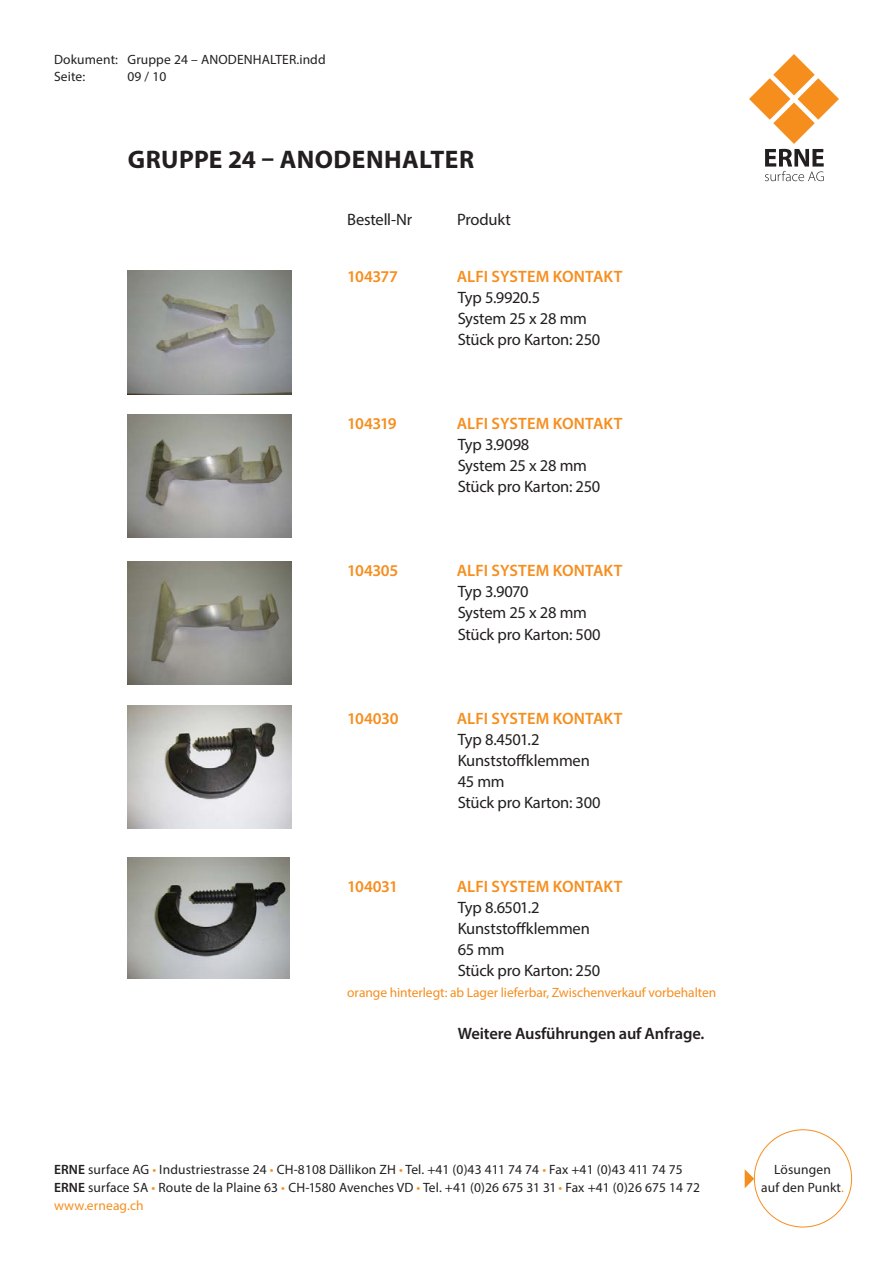
<style>
.page{position:relative;width:893px;height:1263px;background:#fff}
.page>*{position:absolute;margin:0;border:0;box-sizing:border-box;transform-origin:0 0}
.t1{font:700 25.5px "Myriad Pro";letter-spacing:.015em;color:#231f20}
.t2{font:16.5px/21px "Myriad Pro";letter-spacing:-.015em;color:#231f20}
.t3{font:600 16.5px "Myriad Pro";color:#f68e1e}
.t4{font:600 16.5px "Myriad Pro";letter-spacing:-.015em;color:#231f20}
.t5{font:13.5px/18px "Myriad Pro";letter-spacing:.01em;color:#231f20}
.t6{font:13.5px "Myriad Pro";letter-spacing:-.005em;color:#f68e1e}
.s1{font-weight:600}
.s2{color:#f68e1e}
</style>
<div class="page">
<svg style="left:745px;top:1169px;width:9px;height:19px"></svg>
<svg style="left:749px;top:54px;width:90px;height:127px"></svg>
<img style="left:128px;top:270px;width:163px;height:124px">
<img style="left:128px;top:414px;width:163px;height:123px">
<img style="left:128px;top:561px;width:163px;height:123px">
<img style="left:128px;top:705px;width:163px;height:123px">
<img style="left:128px;top:857px;width:161px;height:122px">
<p class="t5" style="left:54px;top:51px;width:273px;line-height:16.5px">Dokument: Gruppe 24 – ANODENHALTER.indd<br>Seite:</p>
<p class="t5" style="left:127px;top:67px;width:40px">09 / 10</p>
<h1 class="t1" style="left:128px;top:143px;width:348px">GRUPPE 24 – ANODENHALTER</h1>
<p class="t2" style="left:347px;top:209px;width:67px">Bestell-Nr</p>
<p class="t2" style="left:457px;top:209px;width:55px">Produkt</p>
<p class="t3" style="left:347px;top:266px;width:52px">104377</p>
<p class="t3" style="left:457px;top:266px;width:167px">ALFI SYSTEM KONTAKT</p>
<p class="t2" style="left:458px;top:287px;width:144px">Typ 5.9920.5<br>System 25 x 28 mm<br>Stück pro Karton: 250</p>
<p class="t3" style="left:347px;top:413px;width:51px">104319</p>
<p class="t3" style="left:457px;top:413px;width:167px">ALFI SYSTEM KONTAKT</p>
<p class="t2" style="left:458px;top:434px;width:144px">Typ 3.9098<br>System 25 x 28 mm<br>Stück pro Karton: 250</p>
<p class="t3" style="left:347px;top:560px;width:53px">104305</p>
<p class="t3" style="left:457px;top:560px;width:167px">ALFI SYSTEM KONTAKT</p>
<p class="t2" style="left:458px;top:581px;width:144px">Typ 3.9070<br>System 25 x 28 mm<br>Stück pro Karton: 500</p>
<p class="t3" style="left:347px;top:707px;width:53px">104030</p>
<p class="t3" style="left:457px;top:707px;width:167px">ALFI SYSTEM KONTAKT</p>
<p class="t2" style="left:458px;top:728px;width:144px">Typ 8.4501.2<br>Kunststoffklemmen<br>45 mm<br>Stück pro Karton: 300</p>
<p class="t3" style="left:347px;top:875px;width:52px">104031</p>
<p class="t3" style="left:457px;top:875px;width:167px">ALFI SYSTEM KONTAKT</p>
<p class="t2" style="left:458px;top:896px;width:144px">Typ 8.6501.2<br>Kunststoffklemmen<br>65 mm<br>Stück pro Karton: 250</p>
<p class="t6" style="left:347px;top:984px;width:370px">orange hinterlegt: ab Lager lieferbar, Zwischenverkauf vorbehalten</p>
<p class="t4" style="left:458px;top:1022px;width:248px">Weitere Ausführungen auf Anfrage.</p>
<p class="t5" style="left:54px;top:1160px;width:648px"><span class="s1">ERNE</span> surface AG <span class="s2">•</span> Industriestrasse 24 <span class="s2">•</span> CH-8108 Dällikon ZH <span class="s2">•</span> Tel. +41 (0)43 411 74 74 <span class="s2">•</span> Fax +41 (0)43 411 74 75<br><span class="s1">ERNE</span> surface SA <span class="s2">•</span> Route de la Plaine 63 <span class="s2">•</span> CH-1580 Avenches VD <span class="s2">•</span> Tel. +41 (0)26 675 31 31 <span class="s2">•</span> Fax +41 (0)26 675 14 72 <span class="s2">www.erneag.ch</span></p>
<p class="t5" style="left:761px;top:1160px;width:84px;text-align:center">Lösungen<br>auf den Punkt<span class="s2">.</span></p>
</div>
